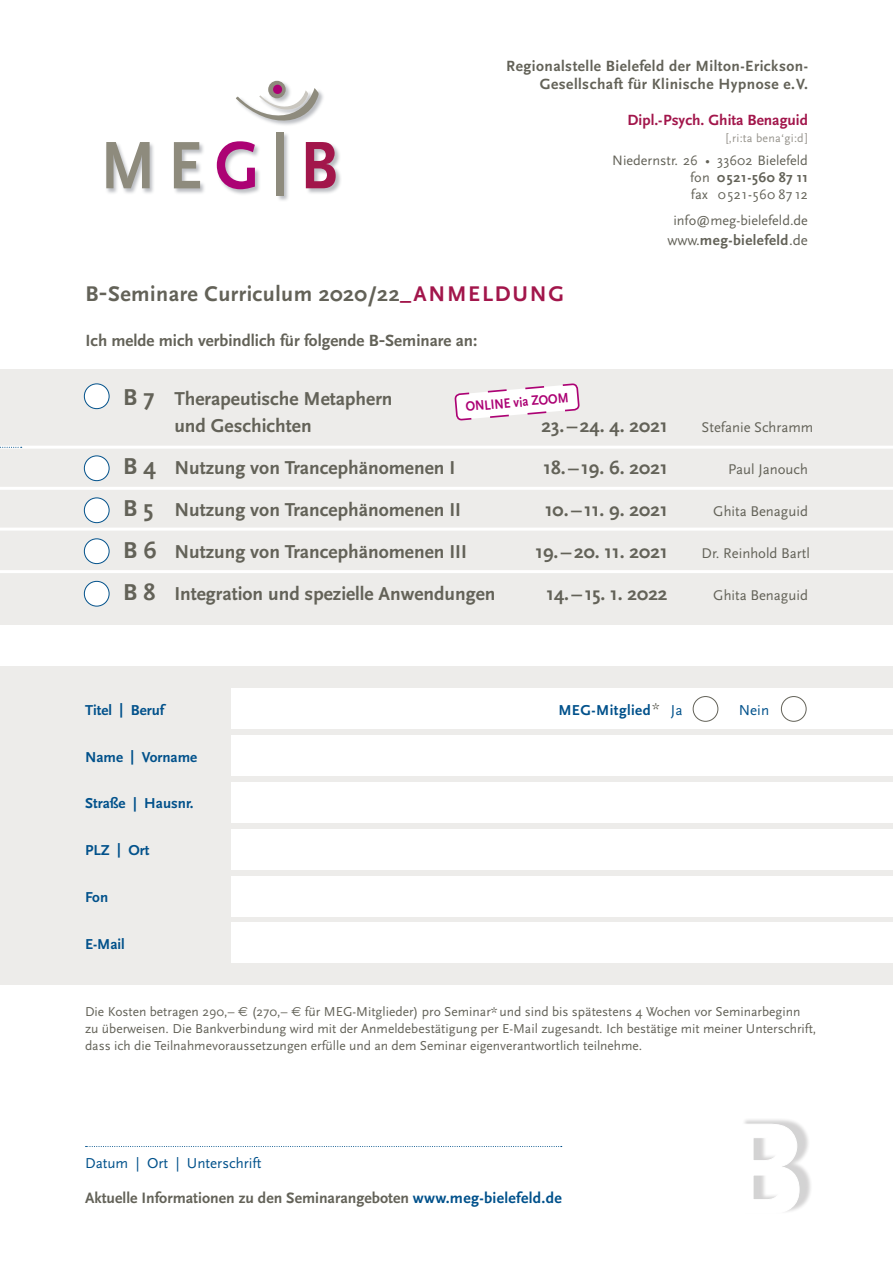
<style>
.page{position:relative;width:893px;height:1263px;background:#fff}
.page>*{position:absolute;margin:0;border:0;box-sizing:border-box;transform-origin:0 0}
.t1{font:700 135px "Scala Sans";color:#fff}
.t2{font:700 22.2px "Scala Sans";letter-spacing:.02em;color:#636258}
.t3{font:700 19.5px/27px "Scala Sans";color:#636258}
.t4{font:700 16.95px "Scala Sans";color:#636258}
.t5{font:700 15.75px "Scala Sans";color:#636258}
.t6{font:700 15.45px/18px "Scala Sans";letter-spacing:.03em;color:#636258;text-align:right}
.t7{font:700 15.45px "Scala Sans";color:#a2164b}
.t8{font:700 15px "Scala Sans";color:#01518b}
.t9{font:15px "Scala Sans";color:#01518b}
.t10{font:700 15px "Scala Sans";color:#636258}
.t11{font:14.7px "Scala Sans";color:#636258}
.t12{font:14.25px/17px "Scala Sans";color:#636258;text-align:justify}
.t13{font:700 14.1px "Scala Sans";color:#ac0274;scale:.88 1}
.t14{font:13.5px/17px "Scala Sans";color:#636258}
.t15{font:12px "Scala Sans";letter-spacing:.02em;color:#97948d}
.s1{font-weight:700}
.s2{font-weight:400}
.s3{color:#a2164b}
.s4{font-size:24px}
.s5{font-weight:400;color:#636258}
.s6{font-family:"Euro Sans";font-size:13.2px}
.s7{color:#01518b}
</style>
<div class="page">
<div style="left:0;top:370px;width:893px;height:255px;background:#edecea"></div>
<div style="left:106px;top:80px;width:236px;height:122px;background:#3e4452;opacity:.35"></div>
<svg style="left:235px;top:88px;width:84px;height:44px"></svg>
<div style="left:268px;top:81px;width:18px;height:17px;background:#8e8b7d;border-radius:50%"></div>
<div style="left:273px;top:85px;width:9px;height:9px;background:#ac0274;border-radius:50%"></div>
<svg style="left:306px;top:142px;width:30px;height:46px"></svg>
<div style="left:277px;top:132px;width:7px;height:63px;background:#8e8b7d"></div>
<svg style="left:217px;top:141px;width:38px;height:48px"></svg>
<svg style="left:174px;top:142px;width:26px;height:46px"></svg>
<svg style="left:106px;top:142px;width:44px;height:46px"></svg>
<div style="left:742px;top:1118px;width:71px;height:96px;background:#231f20;opacity:.2"></div>
<svg style="left:742px;top:1123px;width:58px;height:91px"></svg>
<div style="left:0;top:666px;width:893px;height:319px;background:#edecea"></div>
<div style="left:232px;top:689px;width:661px;height:40px;background:#fff"></div>
<div style="left:232px;top:735px;width:661px;height:41px;background:#fff"></div>
<div style="left:232px;top:782px;width:661px;height:41px;background:#fff"></div>
<div style="left:232px;top:829px;width:661px;height:40px;background:#fff"></div>
<div style="left:232px;top:876px;width:661px;height:40px;background:#fff"></div>
<div style="left:232px;top:922px;width:661px;height:41px;background:#fff"></div>
<div style="left:693px;top:696px;width:25px;height:26px;border:1px solid #636258;border-radius:50%"></div>
<div style="left:781px;top:696px;width:25px;height:26px;border:1px solid #636258;border-radius:50%"></div>
<div style="left:84px;top:384px;width:25px;height:25px;background:#fff;border-radius:50%"></div>
<div style="left:84px;top:383px;width:25px;height:26px;border:1px solid #01518b;border-radius:50%"></div>
<div style="left:84px;top:456px;width:25px;height:25px;background:#fff;border-radius:50%"></div>
<div style="left:84px;top:455px;width:25px;height:26px;border:1px solid #01518b;border-radius:50%"></div>
<div style="left:84px;top:498px;width:25px;height:25px;background:#fff;border-radius:50%"></div>
<div style="left:84px;top:497px;width:25px;height:26px;border:1px solid #01518b;border-radius:50%"></div>
<div style="left:84px;top:539px;width:25px;height:25px;background:#fff;border-radius:50%"></div>
<div style="left:84px;top:538px;width:25px;height:26px;border:1px solid #01518b;border-radius:50%"></div>
<div style="left:84px;top:581px;width:25px;height:25px;background:#fff;border-radius:50%"></div>
<div style="left:84px;top:581px;width:25px;height:25px;border:1px solid #01518b;border-radius:50%"></div>
<svg style="left:86px;top:1146px;width:476px;height:1px"></svg>
<svg style="left:455px;top:384px;width:124px;height:36px"></svg>
<hr style="left:0;top:446px;width:893px;height:3px;background:#fff">
<hr style="left:0;top:487px;width:893px;height:3px;background:#fff">
<hr style="left:0;top:528px;width:893px;height:3px;background:#fff">
<hr style="left:0;top:570px;width:893px;height:3px;background:#fff">
<svg style="left:0;top:447px;width:22px;height:1px"></svg>
<p class="t6" style="left:506px;top:57px;width:303px">Regionalstelle Bielefeld der M ilton-Erickson-<br>Gesellschaft für Klinische Hypnose e.V.</p>
<p class="t7" style="left:628px;top:112px;width:182px">Dipl.-Psych. Ghita Benaguid</p>
<p class="t15" style="left:726px;top:131px;width:84px">[‚ri:ta bena‘gi:d]</p>
<p class="t12" style="left:690px;top:152px;width:119px;text-indent:-78px">Niedernstr. 26 • 33602 Bielefeld fon <span class="s1">0521-560 87 11 </span>fax 0521-560 87 12</p>
<p class="t12" style="left:673px;top:213px;width:136px">info@meg-bielefeld.de</p>
<p class="t10" style="left:667px;top:232px;width:142px"><span class="s2">www.</span>meg-bielefeld<span class="s2">.de</span></p>
<h2 class="t2" style="left:85px;top:282px;width:480px">B-Seminare Curriculum 2020/22<span class="s3">_Anmeldung</span></h2>
<p class="t4" style="left:85px;top:331px;width:393px">Ich melde mich verbindlich für folgende B-Seminare an:</p>
<h3 class="t3" style="left:174px;top:385px;width:220px;text-indent:-51px"><span class="s4">B 7</span> Therapeutische M etaphern und Geschichten</h3>
<p class="t13" style="left:465px;top:399px;width:119px;rotate:-5deg">ONL INE via ZOOM</p>
<h3 class="t3" style="left:541px;top:412px;width:128px">23.–24. 4. 2021</h3>
<p class="t11" style="left:702px;top:419px;width:113px">Stefanie Schramm</p>
<h3 class="t3" style="left:123px;top:454px;width:333px"><span class="s4">B 4</span> N utzung von Trancephänomenen I</h3>
<h3 class="t3" style="left:543px;top:454px;width:126px">18.–19. 6. 2021</h3>
<p class="t11" style="left:728px;top:461px;width:81px">Paul Janouch</p>
<h3 class="t3" style="left:123px;top:496px;width:339px"><span class="s4">B 5</span> N utzung von Trancephänomenen II</h3>
<h3 class="t3" style="left:545px;top:496px;width:124px">10.–11. 9. 2021</h3>
<p class="t11" style="left:713px;top:503px;width:96px">Ghita Benaguid</p>
<h3 class="t3" style="left:123px;top:538px;width:345px"><span class="s4">B 6</span> N utzung von Trancephänomenen III</h3>
<h3 class="t3" style="left:535px;top:538px;width:134px">19.–20. 11. 2021</h3>
<p class="t11" style="left:702px;top:545px;width:110px">Dr. Reinhold Bartl</p>
<h3 class="t3" style="left:123px;top:580px;width:374px"><span class="s4">B 8</span> Integration und spezielle Anwendungen</h3>
<h3 class="t3" style="left:546px;top:580px;width:123px">14.–15. 1. 2022</h3>
<p class="t11" style="left:713px;top:587px;width:96px">Ghita Benaguid</p>
<p class="t8" style="left:85px;top:702px;width:81px">Titel | Beruf</p>
<p class="t8" style="left:558px;top:702px;width:12px">MEG</p>
<p class="t8" style="left:592px;top:702px;width:93px">-M itglied<span class="s5">*</span> <span class="s2">Ja</span></p>
<p class="t9" style="left:739px;top:702px;width:32px">Nein</p>
<p class="t8" style="left:85px;top:749px;width:114px">N ame | Vorname</p>
<p class="t8" style="left:85px;top:795px;width:110px">Straße | Hausnr.</p>
<p class="t8" style="left:85px;top:842px;width:66px">PLZ | Ort</p>
<p class="t8" style="left:85px;top:889px;width:25px">Fon</p>
<p class="t8" style="left:85px;top:936px;width:41px">E-Mail</p>
<p class="t14" style="left:85px;top:1004px;width:733px">Die Kosten betragen 290,– <span class="s6">€</span> (270,– <span class="s6">€</span> für MEG-Mitglieder) pro Seminar*und sind bis spätestens 4 Wochen vor Seminarbeginn zu überweisen. Die Bankverbindung wird mit der Anmeldebestätigung per E-Mail zugesandt. Ich bestätige mit meiner Unterschrift, dass ich die Teilnahmevoraussetzungen erfülle und an dem Seminar eigenverantwortlich teilnehme.</p>
<p class="t9" style="left:85px;top:1155px;width:178px">Datum | Ort | Unterschrift</p>
<p class="t5" style="left:85px;top:1189px;width:478px">Aktuelle Informationen zu den Seminarangeboten <span class="s7">www.meg-bielefeld.de</span></p>
<h1 class="t1" style="left:724px;top:1097px;width:81px">B</h1>
</div>
